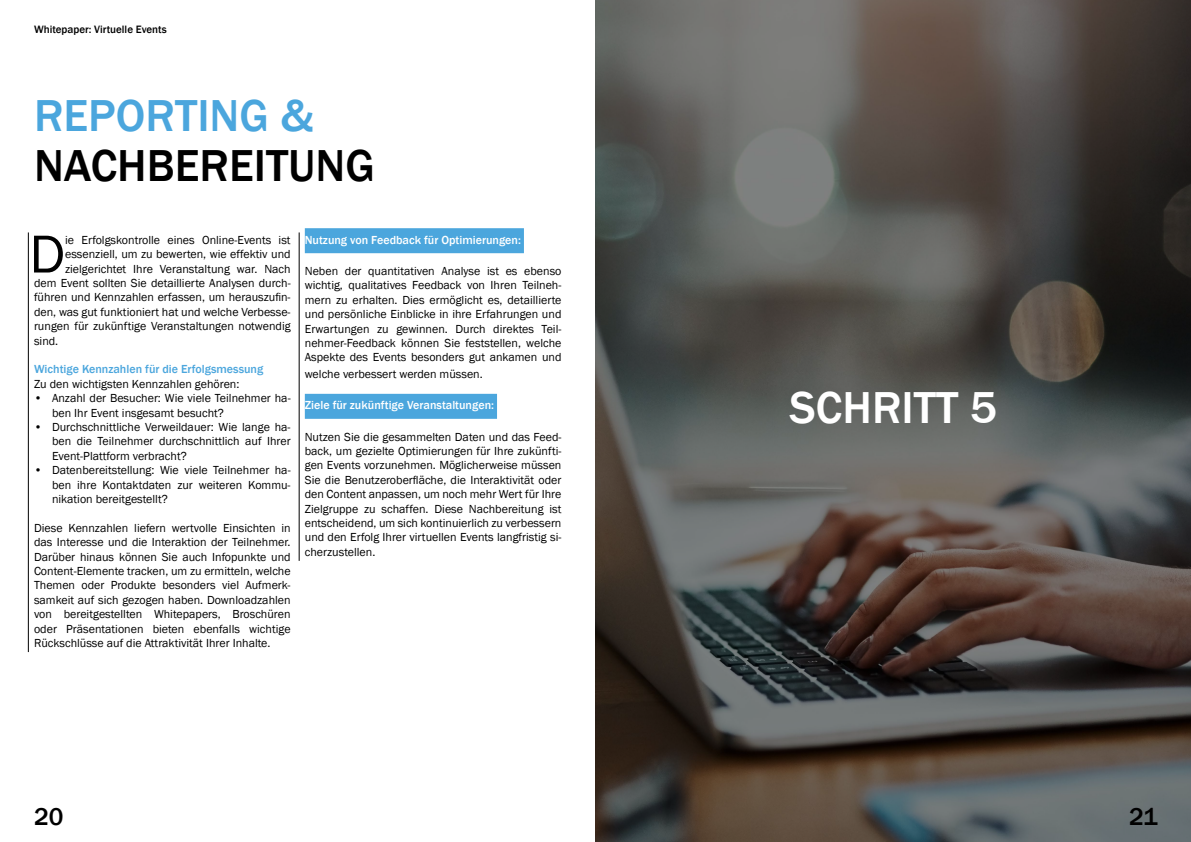
<style>
.page{position:relative;width:1191px;height:842px;background:#fff}
.page>*{position:absolute;margin:0;border:0;box-sizing:border-box;transform-origin:0 0}
.t1{font:55.2px "Franklin Gothic";color:#000}
.t2{font:500 46px "Franklin Gothic";color:#000}
.t3{font:500 46px "Franklin Gothic";color:#4ba6dd}
.t4{font:500 46px "Franklin Gothic";color:#fff}
.t5{font:500 25px "Franklin Gothic";color:#000}
.t6{font:12px/14.4px "Franklin Gothic";color:#000;text-align:justify}
.t7{font:500 12px "Franklin Gothic";color:#fff}
.t8{font:500 12px "Franklin Gothic";color:#4ba6dd}
.t9{font:500 11px "Franklin Gothic";color:#000}
</style>
<div class="page">
<hr style="left:28px;top:232px;width:1px;height:420px;background:#000">
<svg style="left:595px;top:0;width:596px;height:842px;background:#514e4a"></svg>
<hr style="left:299px;top:232px;width:1px;height:329px;background:#000">
<div style="left:305px;top:228px;width:219px;height:25px;background:#4ba6dd"></div>
<div style="left:305px;top:394px;width:192px;height:25px;background:#4ba6dd"></div>
<p class="t9" style="left:34px;top:23px;width:134px">Whitepaper: Virtuelle Events</p>
<h2 class="t3" style="left:34px;top:88px;width:281px">REPORTING &amp;</h2>
<h2 class="t2" style="left:34px;top:138px;width:342px">NACHBEREITUNG</h2>
<h1 class="t1" style="left:29px;top:220px;width:37px">D</h1>
<p class="t6" style="left:65px;top:233px;width:227px">ie Erfolgskontrolle eines Online-Events ist</p>
<p class="t6" style="left:65px;top:247px;width:227px">essenziell, um zu bewerten, wie effektiv und</p>
<p class="t6" style="left:65px;top:262px;width:227px">zielgerichtet Ihre Veranstaltung war. Nach</p>
<p class="t6" style="left:34px;top:276px;width:258px">dem Event sollten Sie detaillierte Analysen durch-</p>
<p class="t6" style="left:34px;top:290px;width:258px">führen und Kennzahlen erfassen, um herauszufin-</p>
<p class="t6" style="left:34px;top:305px;width:258px">den, was gut funktioniert hat und welche Verbesse-</p>
<p class="t6" style="left:34px;top:319px;width:258px">rungen für zukünftige Veranstaltungen notwendig</p>
<p class="t6" style="left:34px;top:334px;width:26px">sind.</p>
<p class="t8" style="left:34px;top:362px;width:231px">Wichtige Kennzahlen für die Erfolgsmessung</p>
<p class="t6" style="left:34px;top:377px;width:207px">Zu den wichtigsten Kennzahlen gehören:</p>
<p class="t6" style="left:52px;top:391px;width:240px;text-indent:-18px">• Anzahl der Besucher: Wie viele Teilnehmer ha&shy;ben Ihr Event insgesamt besucht?</p>
<p class="t6" style="left:52px;top:420px;width:240px;text-indent:-18px">• Durchschnittliche Verweildauer: Wie lange ha&shy;ben die Teilnehmer durchschnittlich auf Ihrer Event-Plattform verbracht?</p>
<p class="t6" style="left:52px;top:463px;width:240px;text-indent:-18px">• Datenbereitstellung: Wie viele Teilnehmer ha&shy;ben ihre Kontaktdaten zur weiteren Kommu&shy;nikation bereitgestellt?</p>
<p class="t6" style="left:34px;top:521px;width:258px">Diese Kennzahlen liefern wertvolle Einsichten in das Interesse und die Interaktion der Teilnehmer.<br>Darüber hinaus können Sie auch Infopunkte und Content-Elemente tracken, um zu ermitteln, welche Themen oder Produkte besonders viel Aufmerk&shy;samkeit auf sich gezogen haben. Downloadzahlen von bereitgestellten Whitepapers, Broschüren oder Präsentationen bieten ebenfalls wichtige Rückschlüsse auf die Attraktivität Ihrer Inhalte.</p>
<p class="t7" style="left:305px;top:232px;width:218px">Nutzung von Feedback für Optimierungen:</p>
<p class="t6" style="left:305px;top:264px;width:258px">Neben der quantitativen Analyse ist es ebenso wichtig, qualitatives Feedback von Ihren Teilneh&shy;mern zu erhalten. Dies ermöglicht es, detaillierte und persönliche Einblicke in ihre Erfahrungen und Erwartungen zu gewinnen. Durch direktes Teil&shy;nehmer-Feedback können Sie feststellen, welche Aspekte des Events besonders gut ankamen und</p>
<p class="t6" style="left:305px;top:367px;width:179px">welche verbessert werden müssen.</p>
<p class="t7" style="left:305px;top:398px;width:191px">Ziele für zukünftige Veranstaltungen:</p>
<p class="t6" style="left:305px;top:430px;width:258px">Nutzen Sie die gesammelten Daten und das Feed&shy;back, um gezielte Optimierungen für Ihre zukünfti&shy;gen Events vorzunehmen. Möglicherweise müssen Sie die Benutzeroberfläche, die Interaktivität oder den Content anpassen, um noch mehr Wert für Ihre Zielgruppe zu schaffen. Diese Nachbereitung ist entscheidend, um sich kontinuierlich zu verbessern und den Erfolg Ihrer virtuellen Events langfristig si&shy;cherzustellen.</p>
<h2 class="t4" style="left:789px;top:380px;width:209px">SCHRITT 5</h2>
<h3 class="t5" style="left:34px;top:801px;width:31px">20</h3>
<h3 class="t5" style="left:1129px;top:801px;width:30px">21</h3>
</div>
